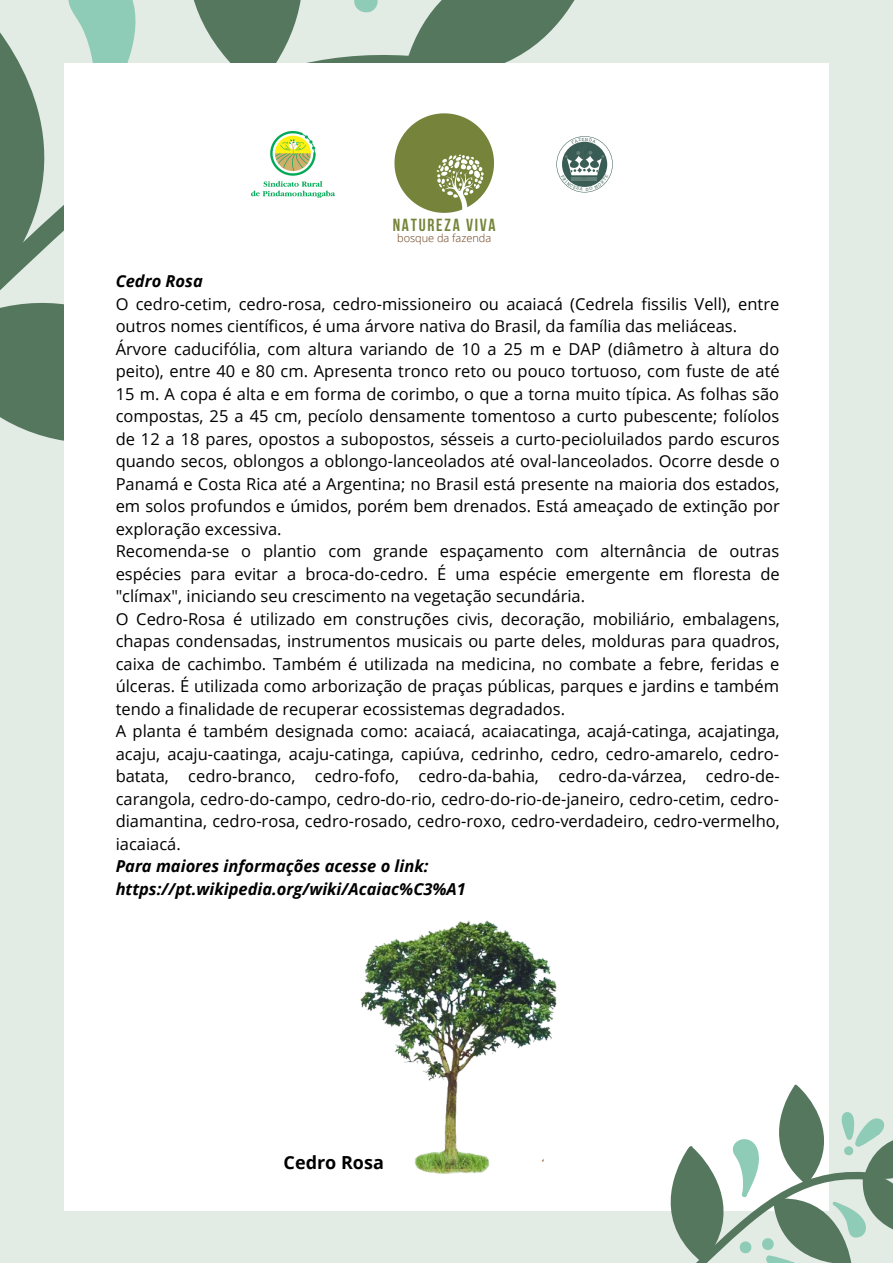
<style>
.page{position:relative;width:893px;height:1264px;background:#fff}
.page>*{position:absolute;margin:0;border:0;box-sizing:border-box;transform-origin:0 0}
.t1{font:700 18px "Open Sans";color:#000}
.t2{font:700 17.55px "Bebas Neue";letter-spacing:.1em;color:#75843a}
.t3{font:16.5px/22.5px "Open Sans";color:#000}
.t4{font:italic 700 16.5px/22.5px "Open Sans";color:#000}
.t5{font:300 10.95px "Open Sans";color:#673a15}
</style>
<div class="page">
<div style="left:0;top:0;width:892px;height:1262px;background:#e3ebe5"></div>
<svg style="left:0;top:356px;width:64px;height:85px;background:#64846d"></svg>
<div style="left:64px;top:63px;width:764px;height:1147px;background:#fff"></div>
<svg style="left:637px;top:1083px;width:255px;height:179px"></svg>
<img style="left:360px;top:920px;width:197px;height:254px">
<svg style="left:0;top:0;width:613px;height:356px"></svg>
<p class="t2" style="left:393px;top:218px;width:104px">NATUREZA VIVA</p>
<p class="t5" style="left:397px;top:230px;width:96px">bosque da fazenda</p>
<p class="t4" style="left:116px;top:270px;width:89px">Cedro Rosa</p>
<p class="t3" style="left:116px;top:292px;width:665px">O cedro-cetim, cedro-rosa, cedro-missioneiro ou acaiacá (Cedrela fissilis Vell), entre outros nomes científicos, é uma árvore nativa do Brasil, da família das meliáceas.<br>Árvore caducifólia, com altura variando de 10 a 25 m e DAP (diâmetro à altura do peito), entre 40 e 80 cm. Apresenta tronco reto ou pouco tortuoso, com fuste de até 15 m. A copa é alta e em forma de corimbo, o que a torna muito típica. As folhas são compostas, 25 a 45 cm, pecíolo densamente tomentoso a curto pubescente; folíolos de 12 a 18 pares, opostos a subopostos, sésseis a curto-pecioluilados pardo escuros quando secos, oblongos a oblongo-lanceolados até oval-lanceolados. Ocorre desde o Panamá e Costa Rica até a Argentina; no Brasil está presente na maioria dos estados, em solos profundos e úmidos, porém bem drenados. Está ameaçado de extinção por exploração excessiva.<br>Recomenda-se o plantio com grande espaçamento com alternância de outras espécies para evitar a broca-do-cedro. É uma espécie emergente em floresta de "clímax", iniciando seu crescimento na vegetação secundária.<br>O Cedro-Rosa é utilizado em construções civis, decoração, mobiliário, embalagens, chapas condensadas, instrumentos musicais ou parte deles, molduras para quadros, caixa de cachimbo. Também é utilizada na medicina, no combate a febre, feridas e úlceras. É utilizada como arborização de praças públicas, parques e jardins e também tendo a finalidade de recuperar ecossistemas degradados.<br>A planta é também designada como: acaiacá, acaiacatinga, acajá-catinga, acajatinga, acaju, acaju-caatinga, acaju-catinga, capiúva, cedrinho, cedro, cedro-amarelo, cedro&shy;batata, cedro-branco, cedro-fofo, cedro-da-bahia, cedro-da-várzea, cedro-de&shy;carangola, cedro-do-campo, cedro-do-rio, cedro-do-rio-de-janeiro, cedro-cetim, cedro&shy;diamantina, cedro-rosa, cedro-rosado, cedro-roxo, cedro-verdadeiro, cedro-vermelho, iacaiacá.</p>
<p class="t4" style="left:116px;top:854px;width:352px">Para maiores informações acesse o link: https://pt.wikipedia.org/wiki/Acaiac%C3%A1</p>
<p class="t1" style="left:283px;top:1150px;width:102px">Cedro Rosa</p>
</div>
